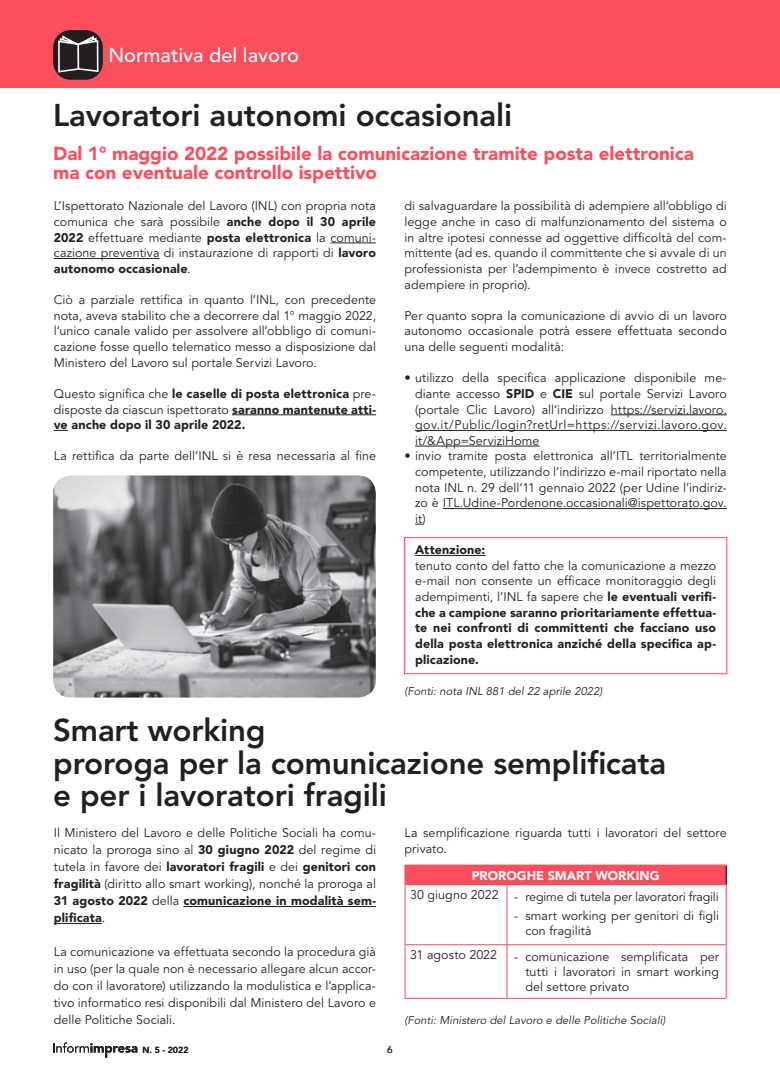
<style>
.page{position:relative;width:780px;height:1088px;background:#fff}
.page>*{position:absolute;margin:0;border:0;box-sizing:border-box;transform-origin:0 0}
.Normale{font:800 31.25px "Avenir LT Std";letter-spacing:-.005em;color:#231f20}
.t1{font:500 20px "Avenir LT Std";color:#fff}
.Normale-2{font:900 18.75px "Avenir LT Std";color:#fc4f5e}
.Normale-3{font:12.5px/15.6px "Avenir LT Std";letter-spacing:.005em;color:#231f20;text-align:justify}
.Normale-4{font:900 12.5px/15.6px "Avenir LT Std";letter-spacing:.015em;color:#231f20;text-align:justify}
.Normale-5{font:12.5px "Avenir LT Std";letter-spacing:-.015em;color:#231f20}
.Normale-6{font:900 12.5px "Avenir LT Std";letter-spacing:.005em;color:#fff}
.Normale-7{font:italic 11.25px "Avenir LT Std";letter-spacing:.005em;color:#231f20}
.t2{font:10px "Avenir LT Std";color:#231f20}
.t3{font:800 8.75px "Avenir LT Std";color:#231f20}
.s1{font-weight:900}
.s2{font-weight:400}
</style>
<div class="page">
<div style="left:0;top:0;width:762px;height:87px;background:#fc4f5e"></div>
<div style="left:762px;top:0;width:18px;height:87px;background:#fc4f5e"></div>
<div style="left:53px;top:30px;width:50px;height:50px;background:#231f20;border-radius:17px"></div>
<svg style="left:57px;top:34px;width:42px;height:39px"></svg>
<svg style="left:53px;top:1042px;width:84px;height:16px"></svg>
<hr style="left:330px;top:243px;width:46px;height:1px;background:#231f20">
<hr style="left:54px;top:258px;width:105px;height:1px;background:#231f20">
<hr style="left:232px;top:414px;width:144px;height:1px;background:#231f20">
<svg style="left:54px;top:430px;width:14px;height:1px"></svg>
<hr style="left:610px;top:414px;width:116px;height:1px;background:#231f20">
<hr style="left:415px;top:430px;width:311px;height:1px;background:#231f20">
<hr style="left:415px;top:446px;width:124px;height:1px;background:#231f20">
<hr style="left:443px;top:508px;width:283px;height:1px;background:#231f20">
<div style="left:404px;top:537px;width:323px;height:137px;border:1px solid #fc4f5e"></div>
<hr style="left:415px;top:555px;width:70px;height:1px;background:#231f20">
<img style="left:53px;top:475px;width:323px;height:222px">
<hr style="left:183px;top:906px;width:193px;height:1px;background:#231f20">
<hr style="left:54px;top:923px;width:48px;height:1px;background:#231f20">
<div style="left:405px;top:865px;width:321px;height:20px;background:#fc4f5e"></div>
<svg style="left:725px;top:866px;width:1px;height:18px"></svg>
<hr style="left:404px;top:864px;width:103px;height:2px;background:#fc4f5e">
<svg style="left:404px;top:866px;width:1px;height:18px"></svg>
<hr style="left:507px;top:864px;width:219px;height:2px;background:#fc4f5e">
<hr style="left:405px;top:885px;width:1px;height:59px;background:#fc4f5e">
<hr style="left:506px;top:885px;width:1px;height:59px;background:#fc4f5e">
<hr style="left:725px;top:885px;width:1px;height:59px;background:#fc4f5e">
<hr style="left:405px;top:944px;width:102px;height:1px;background:#fc4f5e">
<hr style="left:405px;top:945px;width:1px;height:53px;background:#fc4f5e">
<hr style="left:507px;top:944px;width:219px;height:1px;background:#fc4f5e">
<hr style="left:506px;top:945px;width:1px;height:53px;background:#fc4f5e">
<hr style="left:725px;top:945px;width:1px;height:53px;background:#fc4f5e">
<hr style="left:405px;top:998px;width:102px;height:1px;background:#fc4f5e">
<hr style="left:507px;top:998px;width:219px;height:1px;background:#fc4f5e">
<h2 class="t1" style="left:108px;top:43px;width:192px">Normativa del lavoro</h2>
<p class="Normale" style="left:53px;top:97px;width:460px">Lavoratori autonomi occasionali</p>
<p class="Normale-2" style="left:53px;top:142px;width:642px">Dal 1° maggio 2022 possibile la comunicazione tramite posta elettronica</p>
<p class="Normale-2" style="left:53px;top:161px;width:325px">ma con eventuale controllo ispettivo</p>
<p class="Normale-3" style="left:54px;top:199px;width:324px">L’Ispettorato Nazionale del Lavoro (INL) con propria nota comunica che sarà possibile <span class="s1">anche dopo il 30 aprile 2022</span> effettuare mediante <span class="s1">posta elettronica</span> la comuni&shy;cazione preventiva di instaurazione di rapporti di <span class="s1">lavoro autonomo occasionale</span>.</p>
<p class="Normale-3" style="left:54px;top:292px;width:324px">Ciò a parziale rettifica in quanto l’INL, con precedente nota, aveva stabilito che a decorrere dal 1° maggio 2022, l’unico canale valido per assolvere all’obbligo di comuni&shy;cazione fosse quello telematico messo a disposizione dal Ministero del Lavoro sul portale Servizi Lavoro.</p>
<p class="Normale-4" style="left:54px;top:386px;width:324px"><span class="s2">Questo significa che</span> le caselle di posta elettronica <span class="s2">pre&shy;disposte da ciascun ispettorato</span> saranno mantenute atti&shy;ve anche dopo il 30 aprile 2022.</p>
<p class="Normale-3" style="left:54px;top:449px;width:324px">La rettifica da parte dell’INL si è resa necessaria al fine</p>
<p class="Normale-3" style="left:404px;top:199px;width:324px">di salvaguardare la possibilità di adempiere all’obbligo di legge anche in caso di malfunzionamento del sistema o in altre ipotesi connesse ad oggettive difficoltà del com&shy;mittente (ad es. quando il committente che si avvale di un professionista per l’adempimento è invece costretto ad adempiere in proprio).</p>
<p class="Normale-3" style="left:404px;top:308px;width:324px">Per quanto sopra la comunicazione di avvio di un lavoro autonomo occasionale potrà essere effettuata secondo una delle seguenti modalità:</p>
<p class="Normale-3" style="left:415px;top:370px;width:313px;text-indent:-11px">• utilizzo della specifica applicazione disponibile me&shy;diante accesso <span class="s1">SPID</span> e <span class="s1">CIE</span> sul portale Servizi Lavoro (portale Clic Lavoro) all’indirizzo https://servizi.lavoro. gov.it/Public/login?retUrl=https://servizi.lavoro.gov. it/&amp;App=ServiziHome</p>
<p class="Normale-3" style="left:415px;top:449px;width:313px;text-indent:-11px">• invio tramite posta elettronica all’ITL territorialmente competente, utilizzando l’indirizzo e-mail riportato nella nota INL n. 29 dell’11 gennaio 2022 (per Udine l’indiriz&shy;zo è ITL.Udine-Pordenone.occasionali@ispettorato.gov. it)</p>
<p class="Normale-4" style="left:415px;top:542px;width:72px">Attenzione:</p>
<p class="Normale-4" style="left:415px;top:558px;width:302px"><span class="s2">tenuto conto del fatto che la comunicazione a mezzo e-mail non consente un efficace monitoraggio degli adempimenti, l’INL fa sapere che</span> le eventuali verifi&shy;che a campione saranno prioritariamente effettua&shy;te nei confronti di committenti che facciano uso della posta elettronica anziché della specifica ap&shy;plicazione.</p>
<p class="Normale-7" style="left:404px;top:684px;width:199px">(Fonti: nota INL 881 del 22 aprile 2022)</p>
<p class="Normale" style="left:53px;top:712px;width:214px">Smart working</p>
<p class="Normale" style="left:53px;top:744px;width:614px">proroga per la comunicazione semplificata</p>
<p class="Normale" style="left:53px;top:777px;width:335px">e per i lavoratori fragili</p>
<p class="Normale-3" style="left:54px;top:825px;width:324px;line-height:17px">Il Ministero del Lavoro e delle Politiche Sociali ha comu&shy;nicato la proroga sino al <span class="s1">30 giugno 2022</span> del regime di tutela in favore dei <span class="s1">lavoratori fragili</span> e dei <span class="s1">genitori con fragilità</span> (diritto allo smart working), nonché la proroga al <span class="s1">31 agosto 2022</span> della <span class="s1">comunicazione in modalità sem&shy;plificata</span>.</p>
<p class="Normale-3" style="left:54px;top:944px;width:324px;line-height:17px">La comunicazione va effettuata secondo la procedura già in uso (per la quale non è necessario allegare alcun accor&shy;do con il lavoratore) utilizzando la modulistica e l’applica&shy;tivo informatico resi disponibili dal Ministero del Lavoro e delle Politiche Sociali.</p>
<p class="Normale-3" style="left:404px;top:825px;width:324px">La semplificazione riguarda tutti i lavoratori del settore privato.</p>
<p class="Normale-6" style="left:472px;top:868px;width:189px">PROROGHE SMART WORKING</p>
<p class="Normale-3" style="left:410px;top:887px;width:90px">30 giugno 2022</p>
<p class="Normale-5" style="left:514px;top:890px;width:206px">- regime di tutela per lavoratori fragili</p>
<p class="Normale-3" style="left:525px;top:908px;width:195px;line-height:15px;text-indent:-11px">- smart working per genitori di figli con fragilità</p>
<p class="Normale-3" style="left:410px;top:947px;width:89px">31 agosto 2022</p>
<p class="Normale-3" style="left:525px;top:950px;width:195px;line-height:15px;text-indent:-11px">- comunicazione semplificata per tutti i lavoratori in smart working del settore privato</p>
<p class="Normale-7" style="left:404px;top:1013px;width:262px">(Fonti: Ministero del Lavoro e delle Politiche Sociali)</p>
<p class="t3" style="left:142px;top:1044px;width:47px">N. 5 - 2022</p>
<p class="t2" style="left:387px;top:1044px;width:7px">6</p>
</div>
